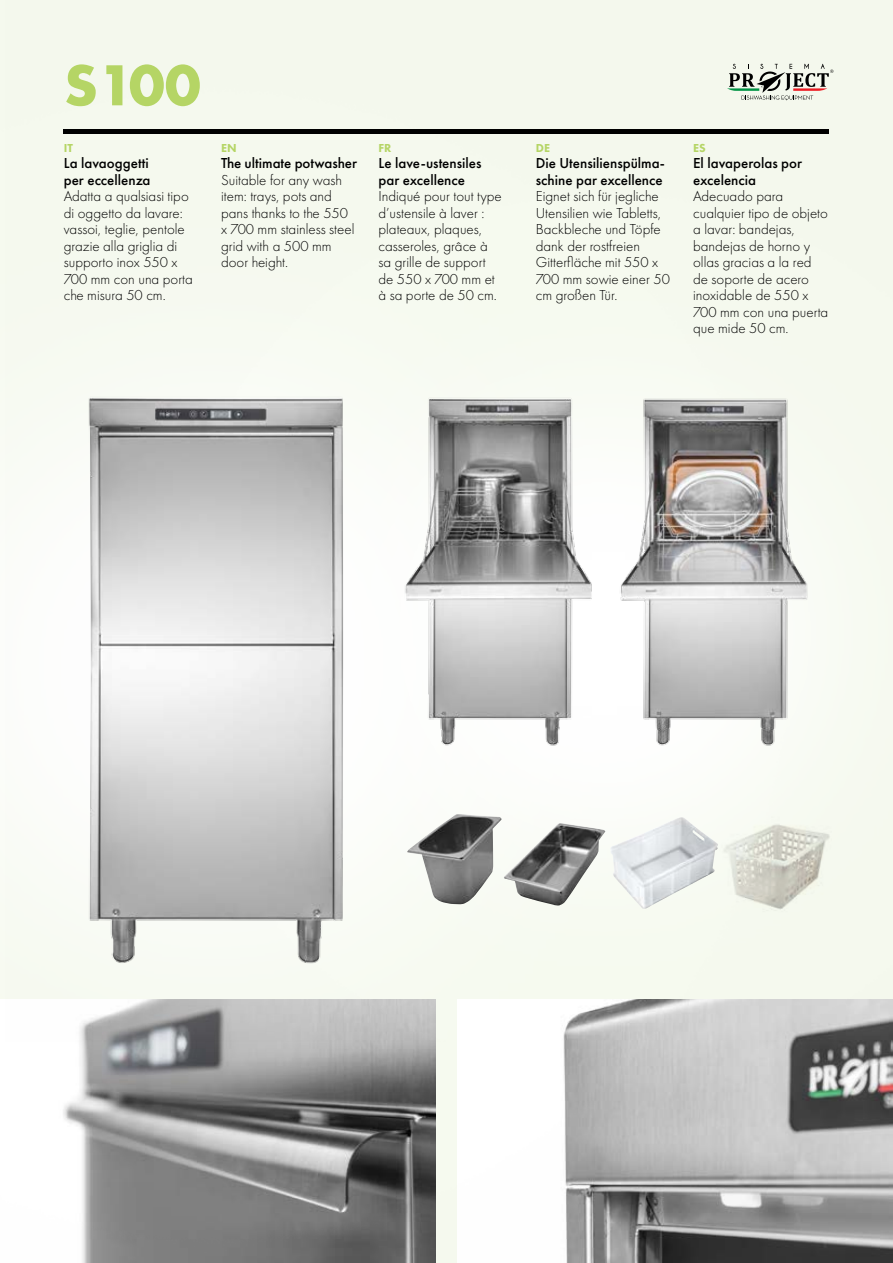
<style>
.page{position:relative;width:893px;height:1263px;background:#fff}
.page>*{position:absolute;margin:0;border:0;box-sizing:border-box;transform-origin:0 0}
.t1{font:700 60px "Futura PT";color:#b5d565}
.t2{font:300 15px/16.5px "Futura PT";color:#000}
.t3{font:500 15px/16.5px "Futura PT";color:#000}
.t4{font:800 12px "Futura PT";color:#b5d565}
</style>
<div class="page">
<img style="left:0;top:0;width:893px;height:1263px">
<img style="left:5px;top:0;width:888px;height:1042px">
<hr style="left:64px;top:130px;width:765px;height:4px;background:#000">
<svg style="left:727px;top:64px;width:106px;height:36px;background:#bec0b6"></svg>
<img style="left:53px;top:386px;width:315px;height:594px">
<img style="left:394px;top:376px;width:174px;height:378px">
<img style="left:568px;top:311px;width:295px;height:443px">
<img style="left:610px;top:817px;width:108px;height:92px">
<img style="left:719px;top:808px;width:114px;height:114px">
<img style="left:504px;top:823px;width:101px;height:82px">
<img style="left:407px;top:814px;width:95px;height:90px">
<h1 class="t1" style="left:64px;top:47px;width:139px">S100</h1>
<p class="t4" style="left:64px;top:140px;width:11px">IT</p>
<p class="t3" style="left:64px;top:155px;width:88px">La lavaoggetti per eccellenza</p>
<p class="t2" style="left:64px;top:188px;width:131px">Adatta a qualsiasi tipo di oggetto da lavare: vassoi, teglie, pentole grazie alla griglia di supporto inox 550 x<br>700 mm con una porta che misura 50 cm.</p>
<p class="t4" style="left:221px;top:140px;width:17px">EN</p>
<p class="t3" style="left:221px;top:155px;width:138px">The ultimate potwasher</p>
<p class="t2" style="left:221px;top:172px;width:135px">Suitable for any wash item: trays, pots and pans thanks to the 550 x 700 mm stainless steel grid with a 500 mm door height.</p>
<p class="t4" style="left:378px;top:140px;width:15px">FR</p>
<p class="t3" style="left:378px;top:155px;width:105px">Le lave-ustensiles par excellence</p>
<p class="t2" style="left:378px;top:188px;width:125px">Indiqué pour tout type d’ustensile à laver : plateaux, plaques, casseroles, grâce à sa grille de support de 550 x 700 mm et à sa porte de 50 cm.</p>
<p class="t4" style="left:536px;top:140px;width:16px">DE</p>
<p class="t3" style="left:536px;top:155px;width:131px">Die Utensilienspülma&shy;schine par excellence</p>
<p class="t2" style="left:536px;top:188px;width:136px">Eignet sich für jegliche<br>Utensilien wie Tabletts,<br>Backbleche und Töpfe dank der rostfreien<br>Gitterfläche mit 550 x<br>700 mm sowie einer 50 cm großen Tür.</p>
<p class="t4" style="left:693px;top:140px;width:14px">ES</p>
<p class="t3" style="left:693px;top:155px;width:110px">El lavaperolas por excelencia</p>
<p class="t2" style="left:693px;top:188px;width:137px">Adecuado para cualquier tipo de objeto a lavar: bandejas, bandejas de horno y ollas gracias a la red de soporte de acero inoxidable de 550 x<br>700 mm con una puerta que mide 50 cm.</p>
</div>
